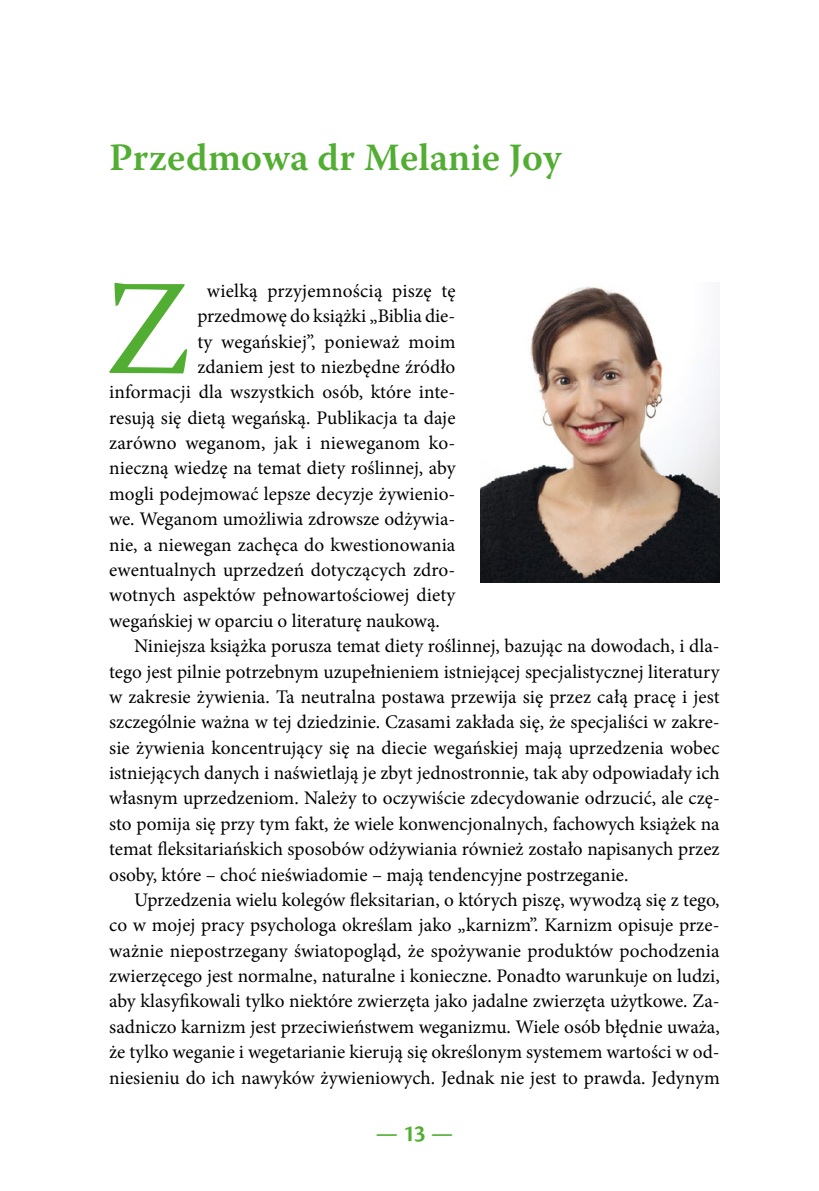
<style>
.page{position:relative;width:819px;height:1191px;background:#fff}
.page>*{position:absolute;margin:0;border:0;box-sizing:border-box;transform-origin:0 0}
.t1{font:134.75px "Warnock Pro";color:#52ae32}
.t2{font:600 38.5px "Warnock Pro";letter-spacing:.005em;color:#52ae32}
.t3{font:24.5px "Cronos Pro";color:#52ae32}
.t4{font:19.25px "Minion Pro";color:#000}
.s1{font-weight:600}
</style>
<div class="page">
<img style="left:480px;top:286px;width:239px;height:296px">
<h2 class="t2" style="left:109px;top:134px;width:454px">Przedmowa dr Melanie Joy</h2>
<h1 class="t1" style="left:104px;top:247px;width:87px">Z</h1>
<p class="t4" style="left:207px;top:278px;width:250px">wielką przyjemnością piszę tę</p>
<p class="t4" style="left:197px;top:303px;width:259px">przedmowę do książki „Biblia die-</p>
<p class="t4" style="left:197px;top:328px;width:259px">ty wegańskiej”, ponieważ moim</p>
<p class="t4" style="left:197px;top:354px;width:259px">zdaniem jest to niezbędne źródło</p>
<p class="t4" style="left:109px;top:379px;width:348px">informacji dla wszystkich osób, które inte-</p>
<p class="t4" style="left:109px;top:404px;width:348px">resują się dietą wegańską. Publikacja ta daje</p>
<p class="t4" style="left:109px;top:430px;width:347px">zarówno weganom, jak i nieweganom ko-</p>
<p class="t4" style="left:109px;top:455px;width:348px">nieczną wiedzę na temat diety roślinnej, aby</p>
<p class="t4" style="left:109px;top:481px;width:348px">mogli podejmować lepsze decyzje żywienio-</p>
<p class="t4" style="left:109px;top:506px;width:348px">we. Weganom umożliwia zdrowsze odżywia-</p>
<p class="t4" style="left:109px;top:531px;width:348px">nie, a niewegan zachęca do kwestionowania</p>
<p class="t4" style="left:109px;top:557px;width:347px">ewentualnych uprzedzeń dotyczących zdro-</p>
<p class="t4" style="left:109px;top:582px;width:348px">wotnych aspektów pełnowartościowej diety</p>
<p class="t4" style="left:109px;top:607px;width:332px">wegańskiej w oparciu o literaturę naukową.</p>
<p class="t4" style="left:134px;top:633px;width:587px">Niniejsza książka porusza temat diety roślinnej, bazując na dowodach, i dla-</p>
<p class="t4" style="left:109px;top:658px;width:612px">tego jest pilnie potrzebnym uzupełnieniem istniejącej specjalistycznej literatury</p>
<p class="t4" style="left:109px;top:684px;width:612px">w zakresie żywienia. Ta neutralna postawa przewija się przez całą pracę i jest</p>
<p class="t4" style="left:109px;top:709px;width:612px">szczególnie ważna w tej dziedzinie. Czasami zakłada się, że specjaliści w zakre-</p>
<p class="t4" style="left:109px;top:734px;width:612px">sie żywienia koncentrujący się na diecie wegańskiej mają uprzedzenia wobec</p>
<p class="t4" style="left:109px;top:760px;width:612px">istniejących danych i naświetlają je zbyt jednostronnie, tak aby odpowiadały ich</p>
<p class="t4" style="left:109px;top:785px;width:612px">własnym uprzedzeniom. Należy to oczywiście zdecydowanie odrzucić, ale czę-</p>
<p class="t4" style="left:109px;top:810px;width:612px">sto pomija się przy tym fakt, że wiele konwencjonalnych, fachowych książek na</p>
<p class="t4" style="left:109px;top:836px;width:612px">temat fleksitariańskich sposobów odżywiania również zostało napisanych przez</p>
<p class="t4" style="left:109px;top:861px;width:520px">osoby, które – choć nieświadomie – mają tendencyjne postrzeganie.</p>
<p class="t4" style="left:134px;top:887px;width:587px">Uprzedzenia wielu kolegów fleksitarian, o których piszę, wywodzą się z tego,</p>
<p class="t4" style="left:109px;top:912px;width:611px">co w mojej pracy psychologa określam jako „karnizm”. Karnizm opisuje prze-</p>
<p class="t4" style="left:109px;top:937px;width:612px">ważnie niepostrzegany światopogląd, że spożywanie produktów pochodzenia</p>
<p class="t4" style="left:109px;top:963px;width:612px">zwierzęcego jest normalne, naturalne i konieczne. Ponadto warunkuje on ludzi,</p>
<p class="t4" style="left:109px;top:988px;width:612px">aby klasyfikowali tylko niektóre zwierzęta jako jadalne zwierzęta użytkowe. Za-</p>
<p class="t4" style="left:109px;top:1013px;width:612px">sadniczo karnizm jest przeciwieństwem weganizmu. Wiele osób błędnie uważa,</p>
<p class="t4" style="left:109px;top:1039px;width:612px">że tylko weganie i wegetarianie kierują się określonym systemem wartości w od-</p>
<p class="t4" style="left:109px;top:1064px;width:612px">niesieniu do ich nawyków żywieniowych. Jednak nie jest to prawda. Jedynym</p>
<p class="t3" style="left:375px;top:1119px;width:80px">— <span class="s1">13</span> —</p>
</div>
